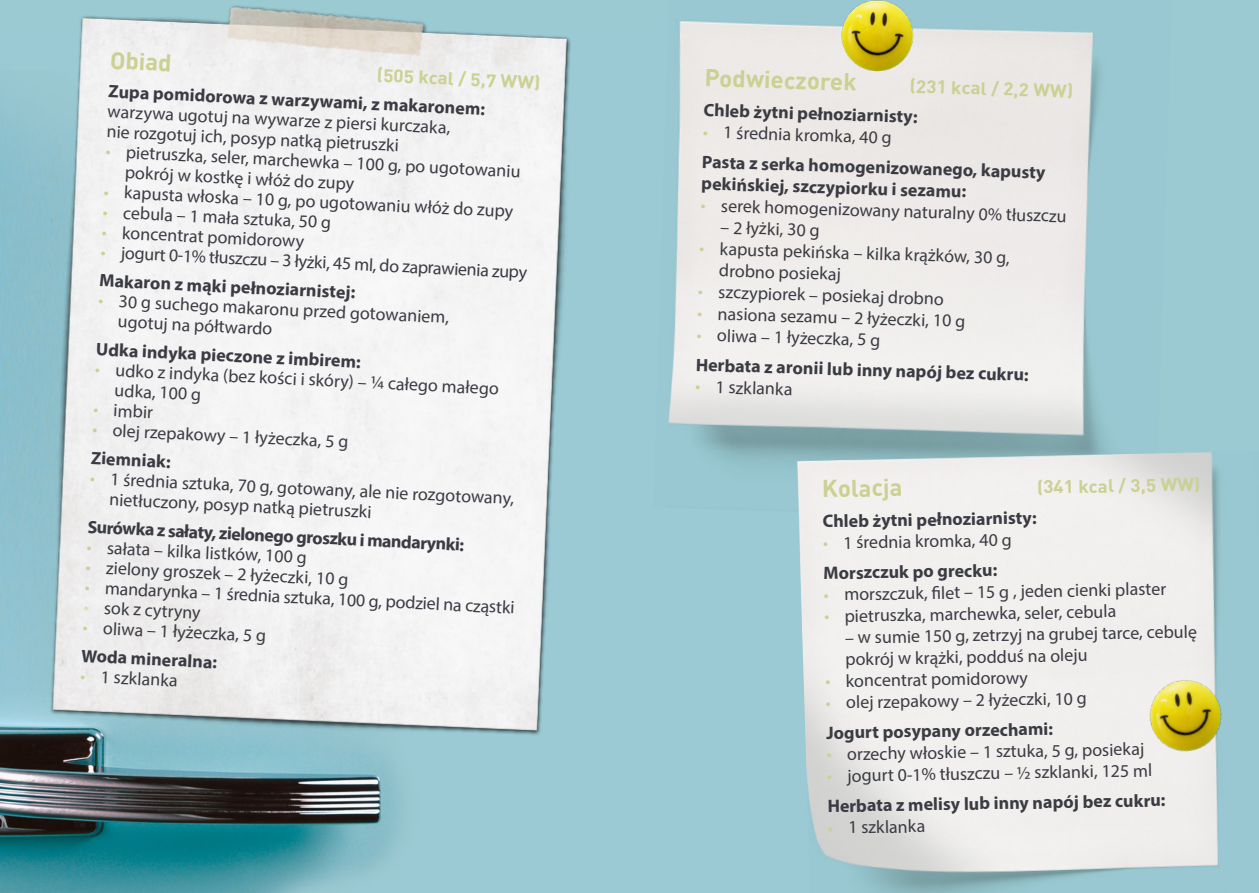
<style>
.page{position:relative;width:1259px;height:893px;background:#9bcad2}
.page>*{position:absolute;margin:0;border:0;box-sizing:border-box;transform-origin:0 0}
.t1{font:700 24px "DIN Pro";color:#cbd093}
.t2{font:18px/20.4px "Myriad Pro";color:#3b3c43}
.t3{font:700 18px/29.7px "Myriad Pro";color:#3b3c43}
.t4{font:700 18px "DIN Pro";color:#cbd093;scale:1.05 1}
.s1{color:#cbd093}
.s2{font-weight:700}
.s3{color:#dbe19e}
.s4{font-weight:400;color:#cbd093}
.s5{font-weight:400}
</style>
<div class="page">
<img style="left:0;top:115px;width:399px;height:778px">
<img style="left:668px;top:21px;width:438px;height:443px">
<img style="left:829px;top:0;width:99px;height:89px">
<img style="left:35px;top:5px;width:536px;height:751px">
<img style="left:797px;top:451px;width:422px;height:442px">
<img style="left:1129px;top:661px;width:93px;height:117px">
<h1 class="t1" style="left:111px;top:43px;width:63px;rotate:3deg">Obiad</h1>
<p class="t4" style="left:378px;top:62px;width:157px;rotate:3deg">(505 kcal / 5,7 WW)</p>
<p class="t3" style="left:109px;top:75px;width:378px;rotate:3deg">Zupa pomidorowa z warzywami, z makaronem:</p>
<p class="t2" style="left:108px;top:100px;width:345px;rotate:3deg">warzywa ugotuj na wywarze z piersi kurczaka, nie rozgotuj ich, posyp natką pietruszki</p>
<p class="t2" style="left:127px;top:141px;width:396px;text-indent:-20px;rotate:3deg"><span class="s1">•</span> pietruszka, seler, marchewka – 100 g, po ugotowaniu pokrój w kostkę i włóż do zupy</p>
<p class="t2" style="left:104px;top:180px;width:411px;rotate:3deg"><span class="s1">•</span> kapusta włoska – 10 g, po ugotowaniu włóż do zupy</p>
<p class="t2" style="left:103px;top:201px;width:230px;rotate:3deg"><span class="s1">•</span> cebula – 1 mała sztuka, 50 g</p>
<p class="t2" style="left:102px;top:221px;width:204px;rotate:3deg"><span class="s1">•</span> koncentrat pomidorowy</p>
<p class="t2" style="left:102px;top:236px;width:428px;line-height:29px;rotate:3deg"><span class="s1">•</span> jogurt 0-1% tłuszczu – 3 łyżki, 45 ml, do zaprawienia zupy<br><span class="s2">Makaron z mąki pełnoziarnistej:</span></p>
<p class="t2" style="left:120px;top:290px;width:332px;text-indent:-20px;rotate:3deg"><span class="s1">•</span> 30 g suchego makaronu przed gotowaniem, ugotuj na półtwardo</p>
<p class="t3" style="left:97px;top:333px;width:266px;rotate:3deg">Udka indyka pieczone z imbirem:</p>
<p class="t2" style="left:116px;top:359px;width:385px;text-indent:-20px;rotate:3deg"><span class="s1">•</span> udko z indyka (bez kości i skóry) – ¼ całego małego udka, 100 g</p>
<p class="t2" style="left:94px;top:399px;width:61px;rotate:3deg"><span class="s1">•</span> imbir</p>
<p class="t2" style="left:93px;top:414px;width:258px;line-height:29px;rotate:3deg"><span class="s1">•</span> olej rzepakowy – 1 łyżeczka, 5 g<br><span class="s2">Ziemniak:</span></p>
<p class="t2" style="left:111px;top:468px;width:406px;text-indent:-20px;rotate:3deg"><span class="s1">•</span> 1 średnia sztuka, 70 g, gotowany, ale nie rozgotowany, nietłuczony, posyp natką pietruszki</p>
<p class="t3" style="left:89px;top:510px;width:378px;rotate:3deg">Surówka z sałaty, zielonego groszku i mandarynki:</p>
<p class="t2" style="left:87px;top:536px;width:222px;rotate:3deg"><span class="s1">•</span> sałata – kilka listków, 100 g</p>
<p class="t2" style="left:86px;top:556px;width:264px;rotate:3deg"><span class="s1">•</span> zielony groszek – 2 łyżeczki, 10 g</p>
<p class="t2" style="left:85px;top:575px;width:432px;rotate:3deg"><span class="s1">•</span> mandarynka – 1 średnia sztuka, 100 g, podziel na cząstki</p>
<p class="t2" style="left:84px;top:596px;width:118px;rotate:3deg"><span class="s3">•</span> sok z cytryny</p>
<p class="t2" style="left:84px;top:612px;width:185px;line-height:28.7px;rotate:3deg"><span class="s1">•</span> oliwa – 1 łyżeczka, 5 g<br><span class="s2">Woda mineralna:</span></p>
<p class="t2" style="left:81px;top:665px;width:99px;rotate:3deg"><span class="s1">•</span> 1 szklanka</p>
<h1 class="t1" style="left:705px;top:61px;width:154px;rotate:2deg">Podwieczorek</h1>
<p class="t4" style="left:910px;top:73px;width:157px;rotate:2deg">(231 kcal / 2,2 WW)</p>
<p class="t3" style="left:704px;top:94px;width:215px;rotate:2deg">Chleb żytni pełnoziarnisty:</p>
<p class="t3" style="left:703px;top:116px;width:345px;rotate:2deg"><span class="s4">•</span> <span class="s5">1 średnia kromka, 40 g<br></span>Pasta z serka homogenizowanego, kapusty</p>
<p class="t3" style="left:702px;top:167px;width:266px;rotate:2deg">pekińskiej, szczypiorku i sezamu:</p>
<p class="t2" style="left:701px;top:194px;width:367px;rotate:2deg"><span class="s1">•</span> serek homogenizowany naturalny 0% tłuszczu</p>
<p class="t2" style="left:721px;top:217px;width:101px;rotate:2deg">– 2 łyżki, 30 g</p>
<p class="t2" style="left:720px;top:237px;width:291px;line-height:21.9px;text-indent:-20px;rotate:2deg"><span class="s1">•</span> kapusta pekińska – kilka krążków, 30 g, drobno posiekaj</p>
<p class="t2" style="left:698px;top:280px;width:247px;rotate:2deg"><span class="s1">•</span> szczypiorek – posiekaj drobno</p>
<p class="t2" style="left:698px;top:302px;width:269px;rotate:2deg"><span class="s1">•</span> nasiona sezamu – 2 łyżeczki, 10 g</p>
<p class="t3" style="left:697px;top:319px;width:334px;rotate:2deg"><span class="s4">•</span> <span class="s5">oliwa – 1 łyżeczka, 5 g<br></span>Herbata z aronii lub inny napój bez cukru:</p>
<p class="t2" style="left:695px;top:375px;width:99px;rotate:2deg"><span class="s1">•</span> 1 szklanka</p>
<h1 class="t1" style="left:821px;top:472px;width:82px;rotate:-1deg">Kolacja</h1>
<p class="t4" style="left:1036px;top:475px;width:157px;rotate:-1deg">(341 kcal / 3,5 WW)</p>
<p class="t3" style="left:822px;top:506px;width:215px;rotate:-1deg">Chleb żytni pełnoziarnisty:</p>
<p class="t2" style="left:822px;top:528px;width:190px;line-height:30.2px;rotate:-1deg"><span class="s1">•</span> 1 średnia kromka, 40 g<br><span class="s2">Morszczuk po grecku:</span></p>
<p class="t2" style="left:823px;top:584px;width:344px;rotate:-1deg"><span class="s1">•</span> morszczuk, fi let – 15 g , jeden cienki plaster</p>
<p class="t2" style="left:824px;top:606px;width:294px;rotate:-1deg"><span class="s1">•</span> pietruszka, marchewka, seler, cebula</p>
<p class="t2" style="left:845px;top:626px;width:353px;line-height:21.6px;rotate:-1deg">– w sumie 150 g, zetrzyj na grubej tarce, cebulę pokrój w krążki, podduś na oleju</p>
<p class="t2" style="left:825px;top:671px;width:204px;rotate:-1deg"><span class="s1">•</span> koncentrat pomidorowy</p>
<p class="t2" style="left:825px;top:687px;width:263px;line-height:30.2px;rotate:-1deg"><span class="s1">•</span> olej rzepakowy – 2 łyżeczki, 10 g<br><span class="s2">Jogurt posypany orzechami:</span></p>
<p class="t2" style="left:826px;top:744px;width:319px;rotate:-1deg"><span class="s1">•</span> orzechy włoskie – 1 sztuka, 5 g, posiekaj</p>
<p class="t3" style="left:827px;top:760px;width:339px;line-height:30.2px;rotate:-1deg"><span class="s4">•</span> <span class="s5">jogurt 0-1% tłuszczu – ½ szklanki, 125 ml<br></span>Herbata z melisy lub inny napój bez cukru:</p>
<p class="t2" style="left:827px;top:817px;width:99px;rotate:-1deg"><span class="s1">•</span> 1 szklanka</p>
</div>
